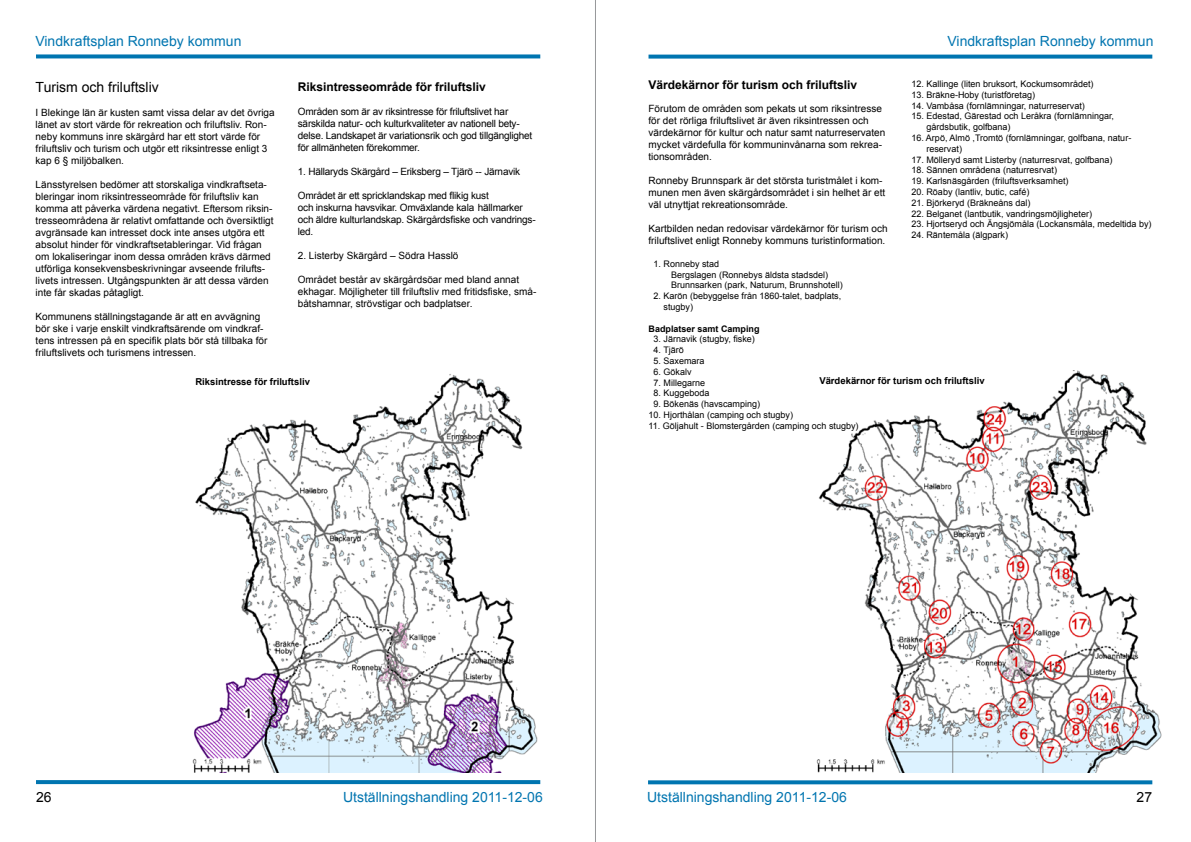
<style>
.page{position:relative;width:1191px;height:842px;background:#fff}
.page>*{position:absolute;margin:0;border:0;box-sizing:border-box;transform-origin:0 0}
.t1{font:14px "Arial";color:#0075b0}
.t2{font:14px "Arial";color:#000}
.t3{font:700 12px "Arial";color:#000}
.t4{font:10px/12px "Arial";color:#000}
.t5{font:10px/12px "Arial";letter-spacing:-.02em;color:#000}
.t6{font:700 9.5px "Arial";color:#000}
.t7{font:9px/10.8px "Arial";color:#000}
.t8{font:700 9px "Arial";color:#000}
</style>
<div class="page">
<svg style="left:36px;top:54px;width:504px;height:4px;background:#1d84b9"></svg>
<svg style="left:36px;top:780px;width:504px;height:4px;background:#0678b1"></svg>
<svg style="left:595px;top:0;width:558px;height:842px"></svg>
<img style="left:193px;top:374px;width:345px;height:398px">
<img style="left:817px;top:371px;width:345px;height:401px">
<h1 class="t1" style="left:35px;top:32px;width:207px">Vindkraftsplan Ronneby kommun</h1>
<h1 class="t2" style="left:36px;top:78px;width:125px">Turism och friluftsliv</h1>
<p class="t4" style="left:36px;top:106px;width:240px">I Blekinge län är kusten samt vissa delar av det övriga länet av stort värde för rekreation och friluftsliv. Ron&shy;neby kommuns inre skärgård har ett stort värde för friluftsliv och turism och utgör ett riksintresse enligt 3 kap 6 § miljöbalken.</p>
<p class="t4" style="left:36px;top:178px;width:239px">Länsstyrelsen bedömer att storskaliga vindkraftseta&shy;bleringar inom riksintresseområde för friluftsliv kan komma att påverka värdena negativt. Eftersom riksin&shy;tresseområdena är relativt omfattande och översiktligt avgränsade kan intresset dock inte anses utgöra ett absolut hinder för vindkraftsetableringar. Vid frågan om lokaliseringar inom dessa områden krävs därmed utförliga konsekvensbeskrivningar avseende frilufts&shy;livets intressen. Utgångspunkten är att dessa värden inte får skadas påtagligt.</p>
<p class="t4" style="left:36px;top:310px;width:233px">Kommunens ställningstagande är att en avvägning bör ske i varje enskilt vindkraftsärende om vindkraf&shy;tens intressen på en specifik plats bör stå tillbaka för friluftslivets och turismens intressen.</p>
<p class="t3" style="left:298px;top:78px;width:190px">Riksintresseområde för friluftsliv</p>
<p class="t5" style="left:298px;top:105px;width:236px">Områden som är av riksintresse för friluftslivet har särskilda natur- och kulturkvaliteter av nationell bety&shy;delse. Landskapet är variationsrik och god tillgänglighet för allmänheten förekommer.</p>
<p class="t5" style="left:298px;top:165px;width:224px">1. Hällaryds Skärgård – Eriksberg – Tjärö -- Järnavik</p>
<p class="t5" style="left:298px;top:189px;width:239px">Området är ett spricklandskap med flikig kust<br>och inskurna havsvikar. Omväxlande kala hällmarker och äldre kulturlandskap. Skärgårdsfiske och vandrings&shy;led.</p>
<p class="t4" style="left:298px;top:249px;width:162px">2. Listerby Skärgård – Södra Hasslö</p>
<p class="t4" style="left:298px;top:273px;width:240px">Området består av skärgårdsöar med bland annat ekhagar. Möjligheter till friluftsliv med fritidsfiske, små&shy;båtshamnar, strövstigar och badplatser.</p>
<p class="t6" style="left:195px;top:375px;width:116px">Riksintresse för friluftsliv</p>
<h1 class="t1" style="left:947px;top:32px;width:207px">Vindkraftsplan Ronneby kommun</h1>
<p class="t7" style="left:911px;top:78px;width:184px">12. Kallinge (liten bruksort, Kockumsområdet)</p>
<p class="t7" style="left:911px;top:89px;width:125px">13. Bräkne-Hoby (turistföretag)</p>
<p class="t7" style="left:911px;top:100px;width:175px">14. Vambåsa (fornlämningar, naturreservat)</p>
<p class="t7" style="left:926px;top:111px;width:189px;text-indent:-15px">15. Edestad, Gärestad och Leråkra (fornlämningar, gårdsbutik, golfbana)</p>
<p class="t7" style="left:926px;top:132px;width:206px;text-indent:-15px">16. Arpö, Almö ,Tromtö (fornlämningar, golfbana, natur&shy;reservat)</p>
<p class="t7" style="left:911px;top:154px;width:203px">17. Mölleryd samt Listerby (naturresrvat, golfbana)</p>
<p class="t7" style="left:911px;top:165px;width:147px">18. Sännen områdena (naturresrvat)</p>
<p class="t7" style="left:911px;top:176px;width:159px">19. Karlsnäsgården (friluftsverksamhet)</p>
<p class="t7" style="left:911px;top:186px;width:119px">20. Röaby (lantliv, butic, café)</p>
<p class="t7" style="left:911px;top:197px;width:121px">21. Björkeryd (Bräkneåns dal)</p>
<p class="t7" style="left:911px;top:208px;width:182px">22. Belganet (lantbutik, vandringsmöjligheter)</p>
<p class="t7" style="left:911px;top:219px;width:242px">23. Hjortseryd och Ängsjömåla (Lockansmåla, medeltida by)</p>
<p class="t7" style="left:911px;top:230px;width:98px">24. Räntemåla (älgpark)</p>
<p class="t3" style="left:648px;top:77px;width:210px">Värdekärnor för turism och friluftsliv</p>
<p class="t4" style="left:648px;top:102px;width:238px">Förutom de områden som pekats ut som riksintresse för det rörliga friluftslivet är även riksintressen och värdekärnor för kultur och natur samt naturreservaten mycket värdefulla för kommuninvånarna som rekrea&shy;tionsområden.</p>
<p class="t4" style="left:648px;top:174px;width:238px">Ronneby Brunnspark är det största turistmålet i kom&shy;munen men även skärgårdsområdet i sin helhet är ett väl utnyttjat rekreationsområde.</p>
<p class="t4" style="left:648px;top:222px;width:240px">Kartbilden nedan redovisar värdekärnor för turism och friluftslivet enligt Ronneby kommuns turistinformation.</p>
<p class="t7" style="left:671px;top:258px;width:173px;text-indent:-18px">1. Ronneby stad<br>Bergslagen (Ronnebys äldsta stadsdel)<br>Brunnsarken (park, Naturum, Brunnshotell)</p>
<p class="t7" style="left:663px;top:291px;width:179px;text-indent:-10px">2. Karön (bebyggelse från 1860-talet, badplats, stugby)</p>
<p class="t8" style="left:648px;top:322px;width:113px">Badplatser samt Camping</p>
<p class="t7" style="left:653px;top:334px;width:103px">3. Järnavik (stugby, fiske)</p>
<p class="t7" style="left:653px;top:345px;width:32px">4. Tjärö</p>
<p class="t7" style="left:653px;top:355px;width:53px">5. Saxemara</p>
<p class="t7" style="left:653px;top:366px;width:40px">6. Gökalv</p>
<p class="t7" style="left:653px;top:377px;width:53px">7. Millegarne</p>
<p class="t7" style="left:653px;top:388px;width:58px">8. Kuggeboda</p>
<p class="t7" style="left:653px;top:399px;width:108px">9. Bökenäs (havscamping)</p>
<p class="t7" style="left:648px;top:409px;width:146px">10. Hjorthålan (camping och stugby)</p>
<p class="t7" style="left:648px;top:420px;width:211px">11. Göljahult - Blomstergården (camping och stugby)</p>
<p class="t6" style="left:819px;top:375px;width:167px">Värdekärnor för turism och friluftsliv</p>
<h1 class="t2" style="left:36px;top:787px;width:17px">26</h1>
<h1 class="t1" style="left:343px;top:787px;width:201px">Utställningshandling 2011-12-06</h1>
<h1 class="t1" style="left:647px;top:787px;width:201px">Utställningshandling 2011-12-06</h1>
<h1 class="t2" style="left:1136px;top:787px;width:17px">27</h1>
</div>
